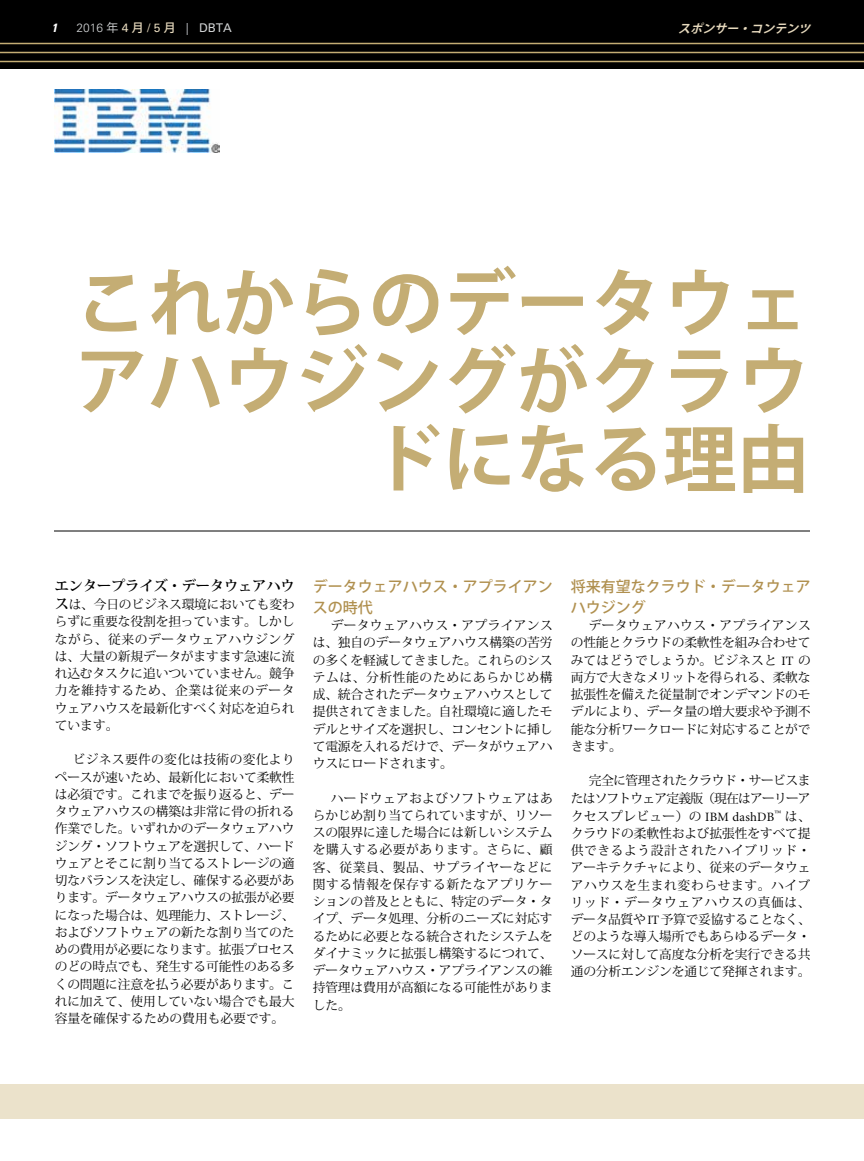
<style>
.page{position:relative;width:864px;height:1161px;background:#fff}
.page>*{position:absolute;margin:0;border:0;box-sizing:border-box;transform-origin:0 0}
.Pullquote{font:700 73.5px/78px "Koz Go Pro";color:#c4ad74;text-align:right}
.Subhead{font:500 15px/21px "Koz Go Pro";color:#b0904f}
.First_Paragraph{font:700 14.25px "Koz Min Pro";letter-spacing:-.01em;color:#000}
.BP_Body_Copy_GREP{font:12.75px/17.2px "Koz Min Pro";letter-spacing:-.01em;color:#000;text-align:justify}
.First_Paragraph-2{font:12.75px/17.2px "Koz Min Pro";letter-spacing:-.01em;color:#000;text-align:justify}
.t1{font:300 12px "Univers";color:#d1d3d4}
.t2{font:italic 700 12px "Koz Go Pro";color:#e6d9bd}
.t3{font:italic 700 condensed 12px "Univers";color:#fff}
.s1{font-family:"Koz Go Pro";font-weight:400}
.s2{font-weight:400;color:#e6d9bd}
.s3{font-family:"Koz Go Pro";font-weight:500;color:#e6d9bd}
.s4{font-weight:400;color:#a7a9ac}
.s5{font-weight:400}
.s6{font-weight:700;font-size:14.25px}
.s7{font-family:"Minion"}
</style>
<div class="page">
<div style="left:0;top:0;width:864px;height:69px;background:#000"></div>
<hr style="left:0;top:43px;width:864px;height:1px;background:#c4ad74">
<hr style="left:0;top:52px;width:864px;height:1px;background:#c4ad74">
<hr style="left:0;top:61px;width:864px;height:1px;background:#c4ad74">
<img style="left:55px;top:90px;width:165px;height:62px">
<hr style="left:54px;top:531px;width:756px;height:1px;background:#000">
<div style="left:0;top:1084px;width:864px;height:35px;background:#ebe2cb"></div>
<p class="t3" style="left:52px;top:20px;width:7px">1</p>
<p class="t1" style="left:76px;top:21px;width:157px">2016 <span class="s1">年</span> <span class="s2">4</span> <span class="s3">月</span> <span class="s2">/ 5</span> <span class="s3">月</span> <span class="s4">|</span> <span class="s5">DBTA</span></p>
<p class="t2" style="left:678px;top:21px;width:138px">スポンサー・コンテンツ</p>
<p class="Pullquote" style="left:75px;top:269px;width:737px">これからのデータウェアハウジングがクラウドになる理由</p>
<p class="First_Paragraph" style="left:55px;top:576px;width:241px">エンタープライズ・データウェアハウ</p>
<p class="First_Paragraph-2" style="left:55px;top:595px;width:242px"><span class="s6">ス</span>は、今日のビジネス環境においても変わらずに重要な役割を担っています。しかしながら、従来のデータウェアハウジングは、大量の新規データがますます急速に流れ込むタスクに追いついていません。競争力を維持するため、企業は従来のデータウェアハウスを最新化すべく対応を迫られています。</p>
<p class="First_Paragraph-2" style="left:55px;top:751px;width:242px;text-indent:18px">ビジネス要件の変化は技術の変化よりペースが速いため、最新化において柔軟性は必須です。これまでを振り返ると、データウェアハウスの構築は非常に骨の折れる作業でした。いずれかのデータウェアハウジング・ソフトウェアを選択して、ハードウェアとそこに割り当てるストレージの適切なバランスを決定し、確保する必要があります。データウェアハウスの拡張が必要になった場合は、処理能力、ストレージ、およびソフトウェアの新たな割り当てのための費用が必要になります。拡張プロセスのどの時点でも、発生する可能性のある多くの問題に注意を払う必要があります。これに加えて、使用していない場合でも最大容量を確保するための費用も必要です。</p>
<p class="Subhead" style="left:313px;top:577px;width:241px">データウェアハウス・アプライアンスの時代</p>
<p class="BP_Body_Copy_GREP" style="left:313px;top:616px;width:242px;text-indent:18px">データウェアハウス・アプライアンスは、独自のデータウェアハウス構築の苦労の多くを軽減してきました。これらのシステムは、分析性能のためにあらかじめ構成、統合されたデータウェアハウスとして提供されてきました。自社環境に適したモデルとサイズを選択し、コンセントに挿して電源を入れるだけで、データがウェアハウスにロードされます。</p>
<p class="BP_Body_Copy_GREP" style="left:313px;top:789px;width:242px;text-indent:18px">ハードウェアおよびソフトウェアはあらかじめ割り当てられていますが、リソースの限界に達した場合には新しいシステムを購入する必要があります。さらに、顧客、従業員、製品、サプライヤーなどに関する情報を保存する新たなアプリケーションの普及とともに、特定のデータ・タイプ、データ処理、分析のニーズに対応するために必要となる統合されたシステムをダイナミックに拡張し構築するにつれて、データウェアハウス・アプライアンスの維持管理は費用が高額になる可能性がありました。</p>
<p class="Subhead" style="left:571px;top:577px;width:241px">将来有望なクラウド・データウェアハウジング</p>
<p class="BP_Body_Copy_GREP" style="left:571px;top:616px;width:242px;text-indent:18px">データウェアハウス・アプライアンスの性能とクラウドの柔軟性を組み合わせてみてはどうでしょうか。ビジネスと <span class="s7">IT</span> の両方で大きなメリットを得られる、柔軟な拡張性を備えた従量制でオンデマンドのモデルにより、データ量の増大要求や予測不能な分析ワークロードに対応することができます。</p>
<p class="BP_Body_Copy_GREP" style="left:571px;top:772px;width:242px;text-indent:18px">完全に管理されたクラウド・サービスまたはソフトウェア定義版（現在はアーリーアクセスプレビュー）の <span class="s7">IBM dashDB</span><sup>™</sup> は、クラウドの柔軟性および拡張性をすべて提供できるよう設計されたハイブリッド・アーキテクチャにより、従来のデータウェアハウスを生まれ変わらせます。ハイブリッド・データウェアハウスの真価は、データ品質や <span class="s7">IT</span> 予算で妥協することなく、どのような導入場所でもあらゆるデータ・ソースに対して高度な分析を実行できる共通の分析エンジンを通じて発揮されます。</p>
</div>
